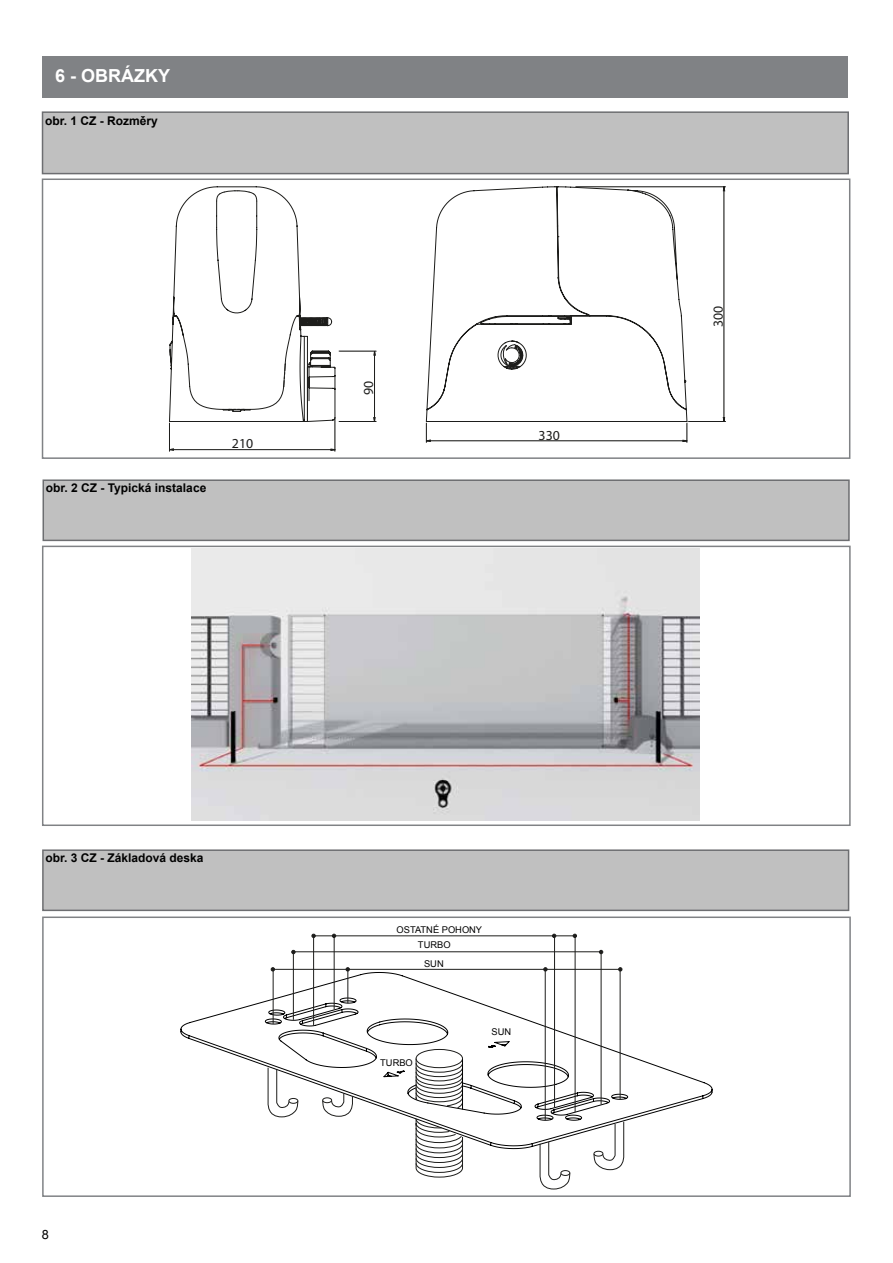
<style>
.page{position:relative;width:893px;height:1263px;background:#fff}
.page>*{position:absolute;margin:0;border:0;box-sizing:border-box;transform-origin:0 0}
.t1{font:700 18px "Arial";color:#fff}
.t2{font:13.8px "Arial";color:#1d1d1b}
.t3{font:12.75px "Arial";color:#000}
.t4{font:700 12px "Arial";color:#000}
.t5{font:9.3px "Arial";color:#000}
</style>
<div class="page">
<hr style="left:688px;top:421px;width:37px;height:1px;background:#1d1d1b">
<hr style="left:576px;top:187px;width:149px;height:1px;background:#1d1d1b">
<svg style="left:426px;top:423px;width:262px;height:19px"></svg>
<svg style="left:723px;top:186px;width:2px;height:235px"></svg>
<hr style="left:374px;top:351px;width:1px;height:70px;background:#1d1d1b">
<hr style="left:339px;top:351px;width:37px;height:1px;background:#1d1d1b">
<hr style="left:339px;top:421px;width:37px;height:1px;background:#1d1d1b">
<svg style="left:426px;top:186px;width:261px;height:236px"></svg>
<svg style="left:501px;top:344px;width:22px;height:25px"></svg>
<svg style="left:558px;top:315px;width:14px;height:10px"></svg>
<svg style="left:664px;top:364px;width:5px;height:23px"></svg>
<svg style="left:476px;top:322px;width:6px;height:3px"></svg>
<svg style="left:489px;top:317px;width:7px;height:8px"></svg>
<svg style="left:169px;top:187px;width:167px;height:264px"></svg>
<div style="left:42px;top:178px;width:808px;height:281px;border:2px solid #808285"></div>
<div style="left:42px;top:546px;width:809px;height:280px;border:2px solid #808285"></div>
<div style="left:42px;top:849px;width:807px;height:62px;background:#c0c0c0;border:2px solid #6d6e71"></div>
<svg style="left:180px;top:972px;width:533px;height:177px"></svg>
<div style="left:416px;top:1049px;width:47px;height:19px;border:1px solid #1d1d1b;border-radius:50%"></div>
<svg style="left:416px;top:1063px;width:46px;height:45px"></svg>
<hr style="left:416px;top:1058px;width:1px;height:42px;background:#1d1d1b">
<hr style="left:462px;top:1059px;width:1px;height:50px;background:#000">
<svg style="left:416px;top:1118px;width:47px;height:59px"></svg>
<svg style="left:540px;top:1141px;width:30px;height:48px"></svg>
<svg style="left:594px;top:1121px;width:30px;height:49px"></svg>
<svg style="left:268px;top:1067px;width:30px;height:50px"></svg>
<svg style="left:322px;top:1093px;width:31px;height:24px"></svg>
<hr style="left:273px;top:969px;width:1px;height:55px;background:#1d1d1b">
<hr style="left:348px;top:969px;width:1px;height:34px;background:#1d1d1b">
<hr style="left:545px;top:968px;width:1px;height:152px;background:#1d1d1b">
<hr style="left:620px;top:969px;width:1px;height:130px;background:#1d1d1b">
<hr style="left:293px;top:951px;width:308px;height:1px;background:#1d1d1b">
<hr style="left:273px;top:969px;width:347px;height:1px;background:#1d1d1b">
<hr style="left:314px;top:935px;width:261px;height:1px;background:#1d1d1b">
<hr style="left:293px;top:952px;width:1px;height:68px;background:#1d1d1b">
<hr style="left:313px;top:935px;width:1px;height:90px;background:#1d1d1b">
<hr style="left:334px;top:935px;width:1px;height:74px;background:#1d1d1b">
<hr style="left:554px;top:935px;width:1px;height:172px;background:#1d1d1b">
<hr style="left:575px;top:935px;width:1px;height:177px;background:#1d1d1b">
<hr style="left:601px;top:951px;width:1px;height:153px;background:#1d1d1b">
<svg style="left:271px;top:967px;width:4px;height:4px"></svg>
<svg style="left:618px;top:967px;width:4px;height:4px"></svg>
<div style="left:42px;top:916px;width:809px;height:281px;border:2px solid #808285"></div>
<img style="left:192px;top:549px;width:507px;height:271px">
<div style="left:43px;top:479px;width:807px;height:62px;background:#c0c0c0;border:2px solid #6d6e71"></div>
<div style="left:42px;top:111px;width:807px;height:63px;background:#c0c0c0;border:2px solid #6d6e71"></div>
<div style="left:43px;top:56px;width:805px;height:41px;background:#808285"></div>
<p class="t1" style="left:55px;top:64px;width:117px">6 - OBRÁZKY</p>
<p class="t4" style="left:45px;top:112px;width:114px">obr. 1 CZ - Rozměry</p>
<p class="t4" style="left:46px;top:479px;width:162px">obr. 2 CZ - Typická instalace</p>
<p class="t2" style="left:232px;top:435px;width:23px">210</p>
<p class="t2" style="left:360px;top:395px;width:16px;rotate:-90deg">90</p>
<p class="t2" style="left:539px;top:426px;width:23px">330</p>
<p class="t4" style="left:45px;top:849px;width:160px">obr. 3 CZ - Základová deska</p>
<p class="t3" style="left:42px;top:1226px;width:9px">8</p>
<p class="t5" style="left:397px;top:923px;width:87px">OSTATNÉ POHONY</p>
<p class="t5" style="left:418px;top:939px;width:34px">TURBO</p>
<p class="t5" style="left:424px;top:957px;width:21px">SUN</p>
<p class="t5" style="left:380px;top:1057px;width:34px">TURBO</p>
<p class="t5" style="left:491px;top:1026px;width:21px">SUN</p>
<p class="t2" style="left:710px;top:327px;width:23px;rotate:-90deg">300</p>
</div>
